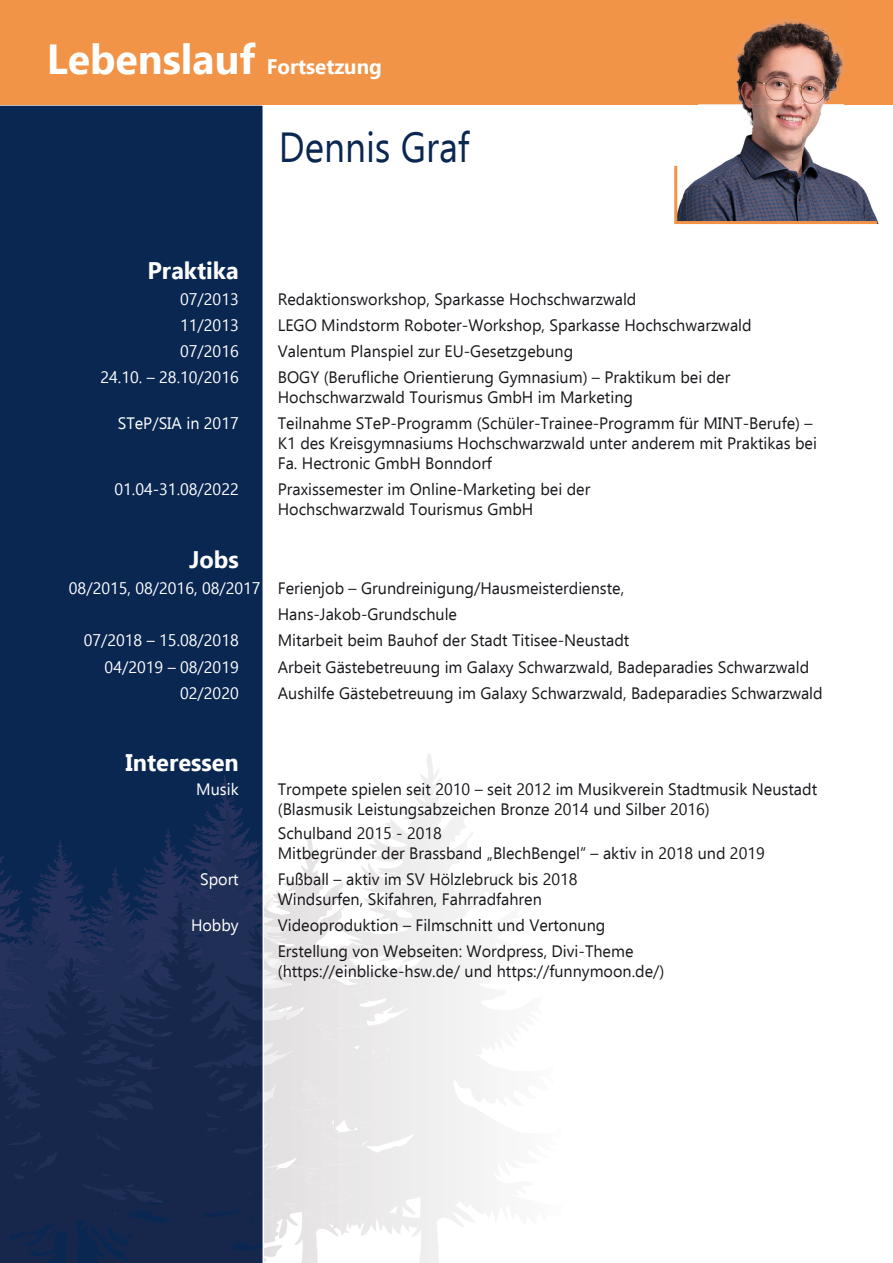
<style>
.page{position:relative;width:893px;height:1263px;background:#fff}
.page>*{position:absolute;margin:0;border:0;box-sizing:border-box;transform-origin:0 0}
.t1{font:42px "Ebrima";color:#0a2752;scale:.88 1}
.t2{font:700 24px "Ebrima";color:#fff}
.t3{font:700 21px "Ebrima";color:#fff}
.t4{font:16.5px/19.8px "Ebrima";color:#1a171c}
.t5{font:16.5px "Ebrima";color:#fff}
.s1{font-size:42px}
.s2{color:#fff}
</style>
<div class="page">
<svg style="left:369px;top:754px;width:60px;height:122px"></svg>
<svg style="left:264px;top:836px;width:45px;height:427px"></svg>
<svg style="left:0;top:104px;width:264px;height:1159px;background:#0f2851"></svg>
<div style="left:0;top:0;width:893px;height:104px;background:#f29448"></div>
<img style="left:668px;top:104px;width:225px;height:59px">
<img style="left:734px;top:19px;width:110px;height:85px">
<svg style="left:674px;top:163px;width:205px;height:61px"></svg>
<p class="t3" style="left:47px;top:50px;width:337px"><span class="s1">Lebenslauf</span> Fortsetzung</p>
<h1 class="t1" style="left:279px;top:116px;width:218px">Dennis Graf</h1>
<h2 class="t2" style="left:148px;top:251px;width:93px">Praktika</h2>
<p class="t5" style="left:180px;top:287px;width:60px">07/2013</p>
<p class="t4" style="left:278px;top:289px;width:360px">Redaktionsworkshop, Sparkasse Hochschwarzwald</p>
<p class="t5" style="left:180px;top:313px;width:60px">11/2013</p>
<p class="t4" style="left:278px;top:315px;width:475px">LEGO Mindstorm Roboter-Workshop, Sparkasse Hochschwarzwald</p>
<p class="t5" style="left:180px;top:339px;width:60px">07/2016</p>
<p class="t4" style="left:278px;top:341px;width:297px">Valentum Planspiel zur EU-Gesetzgebung</p>
<p class="t5" style="left:100px;top:365px;width:140px">24.10. – 28.10/2016</p>
<p class="t4" style="left:278px;top:367px;width:454px">BOGY (Berufliche Orientierung Gymnasium) – Praktikum bei der<br>Hochschwarzwald Tourismus GmbH im Marketing</p>
<p class="t5" style="left:118px;top:411px;width:122px">STeP/SIA in 2017</p>
<p class="t4" style="left:278px;top:413px;width:541px">Teilnahme STeP-Programm (Schüler-Trainee-Programm für MINT-Berufe) –<br>K1 des Kreisgymnasiums Hochschwarzwald unter anderem mit Praktikas bei<br>Fa. Hectronic GmbH Bonndorf</p>
<p class="t5" style="left:114px;top:477px;width:126px">01.04-31.08/2022</p>
<p class="t4" style="left:278px;top:479px;width:314px">Praxissemester im Online-Marketing bei der<br>Hochschwarzwald Tourismus GmbH</p>
<h2 class="t2" style="left:189px;top:540px;width:51px">Jobs</h2>
<p class="t4" style="left:278px;top:574px;width:348px;line-height:26.2px;text-indent:-209px"><span class="s2">08/2015, 08/2016, 08/2017</span> Ferienjob – Grundreinigung/Hausmeisterdienste,<br>Hans-Jakob-Grundschule</p>
<p class="t5" style="left:84px;top:628px;width:157px">07/2018 – 15.08/2018</p>
<p class="t4" style="left:278px;top:630px;width:353px">Mitarbeit beim Bauhof der Stadt Titisee-Neustadt</p>
<p class="t5" style="left:105px;top:654px;width:136px">04/2019 – 08/2019</p>
<p class="t4" style="left:278px;top:656px;width:533px">Arbeit Gästebetreuung im Galaxy Schwarzwald, Badeparadies Schwarzwald</p>
<p class="t5" style="left:180px;top:681px;width:60px">02/2020</p>
<p class="t4" style="left:278px;top:682px;width:546px">Aushilfe Gästebetreuung im Galaxy Schwarzwald, Badeparadies Schwarzwald</p>
<h2 class="t2" style="left:125px;top:744px;width:115px">Interessen</h2>
<p class="t5" style="left:196px;top:777px;width:44px">Musik</p>
<p class="t4" style="left:278px;top:779px;width:541px">Trompete spielen seit 2010 – seit 2012 im Musikverein Stadtmusik Neustadt (Blasmusik Leistungsabzeichen Bronze 2014 und Silber 2016)</p>
<p class="t4" style="left:278px;top:823px;width:489px">Schulband 2015 - 2018<br>Mitbegründer der Brassband „BlechBengel“ – aktiv in 2018 und 2019</p>
<p class="t5" style="left:200px;top:867px;width:40px">Sport</p>
<p class="t4" style="left:278px;top:869px;width:301px">Fußball – aktiv im SV Hölzlebruck bis 2018<br>Windsurfen, Skifahren, Fahrradfahren</p>
<p class="t5" style="left:191px;top:913px;width:49px">Hobby</p>
<p class="t4" style="left:278px;top:912px;width:357px;line-height:26.2px">Videoproduktion – Filmschnitt und Vertonung<br>Erstellung von Webseiten: Wordpress, Divi-Theme</p>
<p class="t4" style="left:278px;top:961px;width:388px">(https://einblicke-hsw.de/ und https://funnymoon.de/)</p>
</div>
